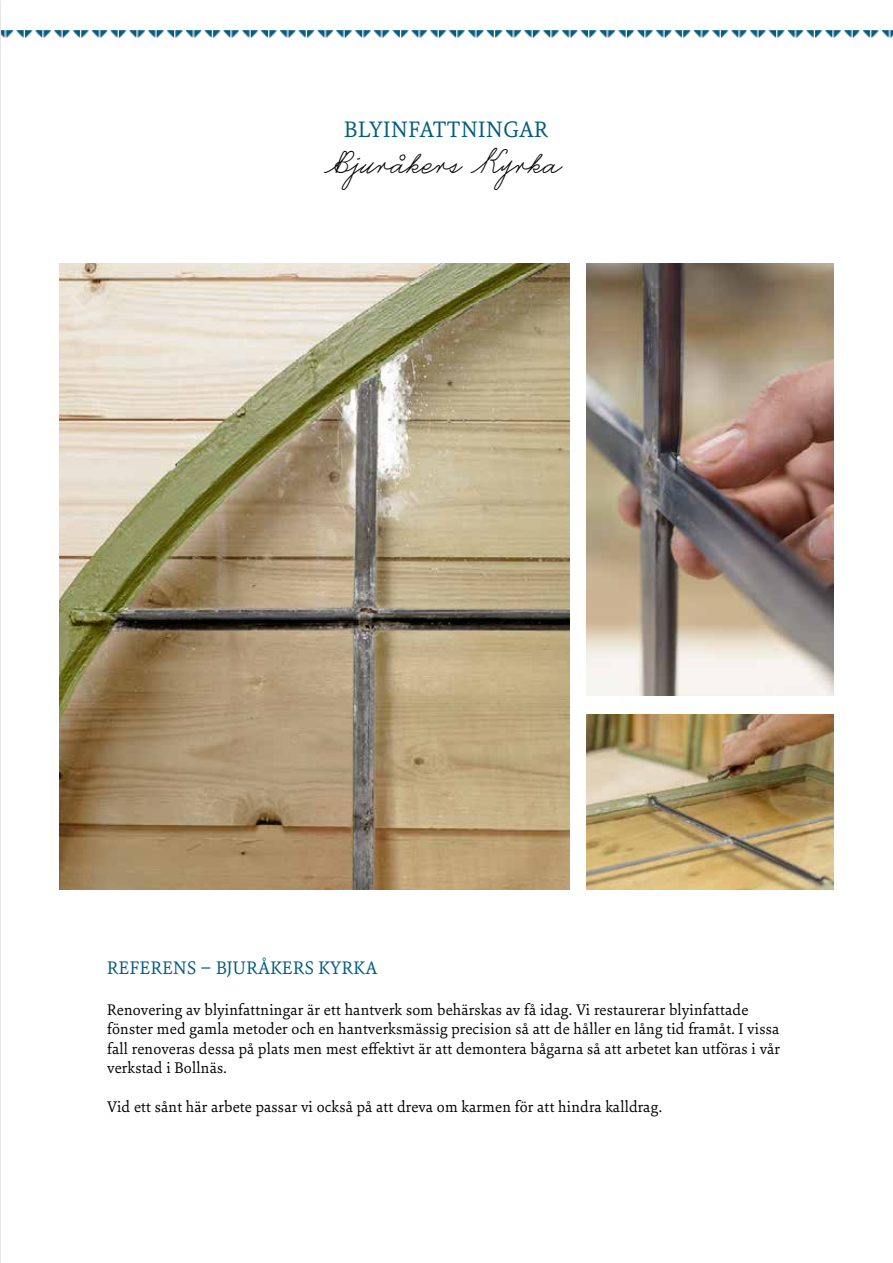
<style>
.page{position:relative;width:893px;height:1263px;background:#fff}
.page>*{position:absolute;margin:0;border:0;box-sizing:border-box;transform-origin:0 0}
.t1{font:33px "Castro Script";letter-spacing:.01em;color:#000}
.t2{font:24px "Sina Nova";letter-spacing:.025em;color:#005c7e}
.t3{font:19.5px "Sina Nova";letter-spacing:.02em;color:#005c7e}
.t4{font:16.5px/19.5px "Sina Nova";letter-spacing:.01em;color:#000}
</style>
<div class="page">
<img style="left:587px;top:264px;width:246px;height:431px">
<img style="left:587px;top:714px;width:246px;height:176px">
<img style="left:59px;top:264px;width:511px;height:626px">
<img style="left:2px;top:30px;width:891px;height:8px">
<img style="left:0;top:0;width:1px;height:1263px">
<h2 class="t2" style="left:344px;top:113px;width:206px">BLYINFATTNINGAR</h2>
<h1 class="t1" style="left:331px;top:142px;width:233px">Bjuråkers Kyrka</h1>
<p class="t3" style="left:107px;top:955px;width:272px">REFERENS – BJURÅKERS KYRKA</p>
<p class="t4" style="left:107px;top:999px;width:674px">Renovering av blyinfattningar är ett hantverk som behärskas av få idag. Vi restaurerar blyinfattade fönster med gamla metoder och en hantverksmässig precision så att de håller en lång tid framåt. I vissa fall renoveras dessa på plats men mest effektivt är att demontera bågarna så att arbetet kan utföras i vår verkstad i Bollnäs.</p>
<p class="t4" style="left:107px;top:1097px;width:556px">Vid ett sånt här arbete passar vi också på att dreva om karmen för att hindra kalldrag.</p>
</div>
